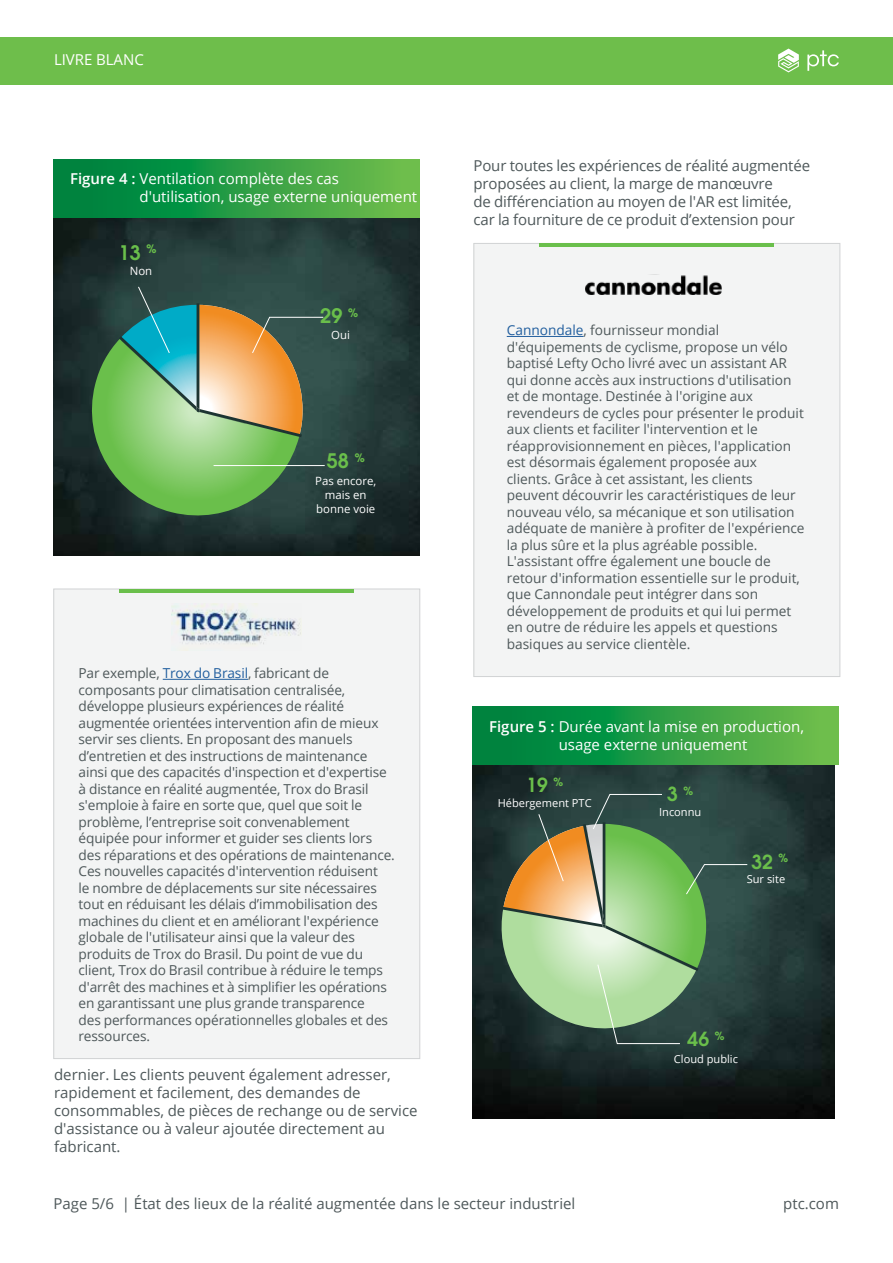
<style>
.page{position:relative;width:893px;height:1263px;background:#fff}
.page>*{position:absolute;margin:0;border:0;box-sizing:border-box;transform-origin:0 0}
.t1{font:700 19.95px "Te X Gyre Adventor";color:#6abf4b}
.t2{font:700 19.35px "Te X Gyre Adventor";color:#6abf4b}
.t3{font:15px/18px "Open Sans";color:#4e585a}
.t4{font:15px/18px "Open Sans";color:#fff}
.t5{font:13.65px/16.5px "Open Sans";letter-spacing:-.01em;color:#4e585a}
.t6{font:11.4px/13.6px "Open Sans";color:#fff;text-align:center}
.t7{font:11.1px "Open Sans";color:#fff}
.s1{font-weight:600}
.s2{color:#215e9e}
</style>
<div class="page">
<div style="left:0;top:37px;width:893px;height:48px;background:#6ebe4b"></div>
<svg style="left:778px;top:49px;width:21px;height:23px"></svg>
<svg style="left:807px;top:50px;width:32px;height:21px"></svg>
<div style="left:54px;top:589px;width:366px;height:470px;background:#f3f4f4"></div>
<div style="left:474px;top:243px;width:366px;height:434px;background:#f3f4f4"></div>
<hr style="left:120px;top:589px;width:234px;height:4px;background:#6abf4b">
<hr style="left:540px;top:243px;width:234px;height:4px;background:#6abf4b">
<img style="left:53px;top:218px;width:367px;height:338px">
<hr style="left:214px;top:465px;width:111px;height:1px;background:#fff">
<svg style="left:81px;top:286px;width:243px;height:240px;background:#698b5f"></svg>
<img style="left:472px;top:765px;width:362px;height:353px">
<svg style="left:495px;top:794px;width:253px;height:250px;background:#708a66"></svg>
<svg style="left:53px;top:159px;width:367px;height:59px;background:#2b9d44"></svg>
<svg style="left:472px;top:706px;width:367px;height:59px;background:#2b9d44"></svg>
<hr style="left:163px;top:679px;width:85px;height:1px;background:#215e9e">
<img style="left:172px;top:603px;width:129px;height:48px">
<hr style="left:507px;top:336px;width:77px;height:1px;background:#215e9e">
<img style="left:585px;top:274px;width:137px;height:21px">
<p class="t4" style="left:54px;top:51px;width:91px">LIVRE BLANC</p>
<p class="t4" style="left:140px;top:170px;width:279px;text-indent:-70px"><span class="s1">Figure 4 :</span> Ventilation complète des cas d'utilisation, usage externe uniquement</p>
<h1 class="t1" style="left:119px;top:235px;width:39px">13 <sup>%</sup></h1>
<p class="t6" style="left:130px;top:263px;width:24px">Non</p>
<h1 class="t1" style="left:320px;top:299px;width:39px">29 <sup>%</sup></h1>
<p class="t6" style="left:331px;top:328px;width:20px">Oui</p>
<h1 class="t1" style="left:327px;top:444px;width:39px">58 <sup>%</sup></h1>
<p class="t6" style="left:315px;top:474px;width:63px">Pas encore, mais en bonne voie</p>
<p class="t5" style="left:79px;top:665px;width:318px">Par exemple, <span class="s2">Trox do Brasil</span>, fabricant de composants pour climatisation centralisée, développe plusieurs expériences de réalité augmentée orientées intervention afin de mieux servir ses clients. En proposant des manuels d’entretien et des instructions de maintenance ainsi que des capacités d'inspection et d'expertise à distance en réalité augmentée, Trox do Brasil s'emploie à faire en sorte que, quel que soit le problème, l’entreprise soit convenablement équipée pour informer et guider ses clients lors des réparations et des opérations de maintenance.<br>Ces nouvelles capacités d'intervention réduisent<br>le nombre de déplacements sur site nécessaires tout en réduisant les délais d’immobilisation des machines du client et en améliorant l'expérience globale de l'utilisateur ainsi que la valeur des produits de Trox do Brasil. Du point de vue du client, Trox do Brasil contribue à réduire le temps d'arrêt des machines et à simplifier les opérations en garantissant une plus grande transparence<br>des performances opérationnelles globales et des ressources.</p>
<p class="t3" style="left:54px;top:1065px;width:365px">dernier. Les clients peuvent également adresser, rapidement et facilement, des demandes de consommables, de pièces de rechange ou de service d'assistance ou à valeur ajoutée directement au fabricant.</p>
<p class="t3" style="left:473px;top:156px;width:338px">Pour toutes les expériences de réalité augmentée proposées au client, la marge de manœuvre<br>de différenciation au moyen de l'AR est limitée, car la fourniture de ce produit d’extension pour</p>
<p class="t5" style="left:507px;top:322px;width:299px"><span class="s2">Cannondale</span>, fournisseur mondial d'équipements de cyclisme, propose un vélo baptisé Lefty Ocho livré avec un assistant AR qui donne accès aux instructions d'utilisation et de montage. Destinée à l'origine aux revendeurs de cycles pour présenter le produit aux clients et faciliter l'intervention et le réapprovisionnement en pièces, l'application est désormais également proposée aux clients. Grâce à cet assistant, les clients peuvent découvrir les caractéristiques de leur nouveau vélo, sa mécanique et son utilisation adéquate de manière à profiter de l'expérience la plus sûre et la plus agréable possible.<br>L'assistant offre également une boucle de retour d'information essentielle sur le produit, que Cannondale peut intégrer dans son développement de produits et qui lui permet en outre de réduire les appels et questions basiques au service clientèle.</p>
<p class="t4" style="left:559px;top:717px;width:247px;text-indent:-70px"><span class="s1">Figure 5 :</span> Durée avant la mise en production, usage externe uniquement</p>
<h2 class="t2" style="left:526px;top:768px;width:38px">19 <sup>%</sup></h2>
<p class="t7" style="left:498px;top:795px;width:96px">Hébergement PTC</p>
<h2 class="t2" style="left:667px;top:777px;width:27px">3 <sup>%</sup></h2>
<p class="t7" style="left:659px;top:804px;width:44px">Inconnu</p>
<h2 class="t2" style="left:751px;top:845px;width:38px">32 <sup>%</sup></h2>
<p class="t7" style="left:747px;top:872px;width:40px">Sur site</p>
<h2 class="t2" style="left:687px;top:1022px;width:38px">46 <sup>%</sup></h2>
<p class="t7" style="left:674px;top:1051px;width:66px">Cloud public</p>
<p class="t3" style="left:53px;top:1194px;width:523px">Page 5/6 | État des lieux de la réalité augmentée dans le secteur industriel</p>
<p class="t3" style="left:783px;top:1194px;width:57px">ptc.com</p>
</div>
